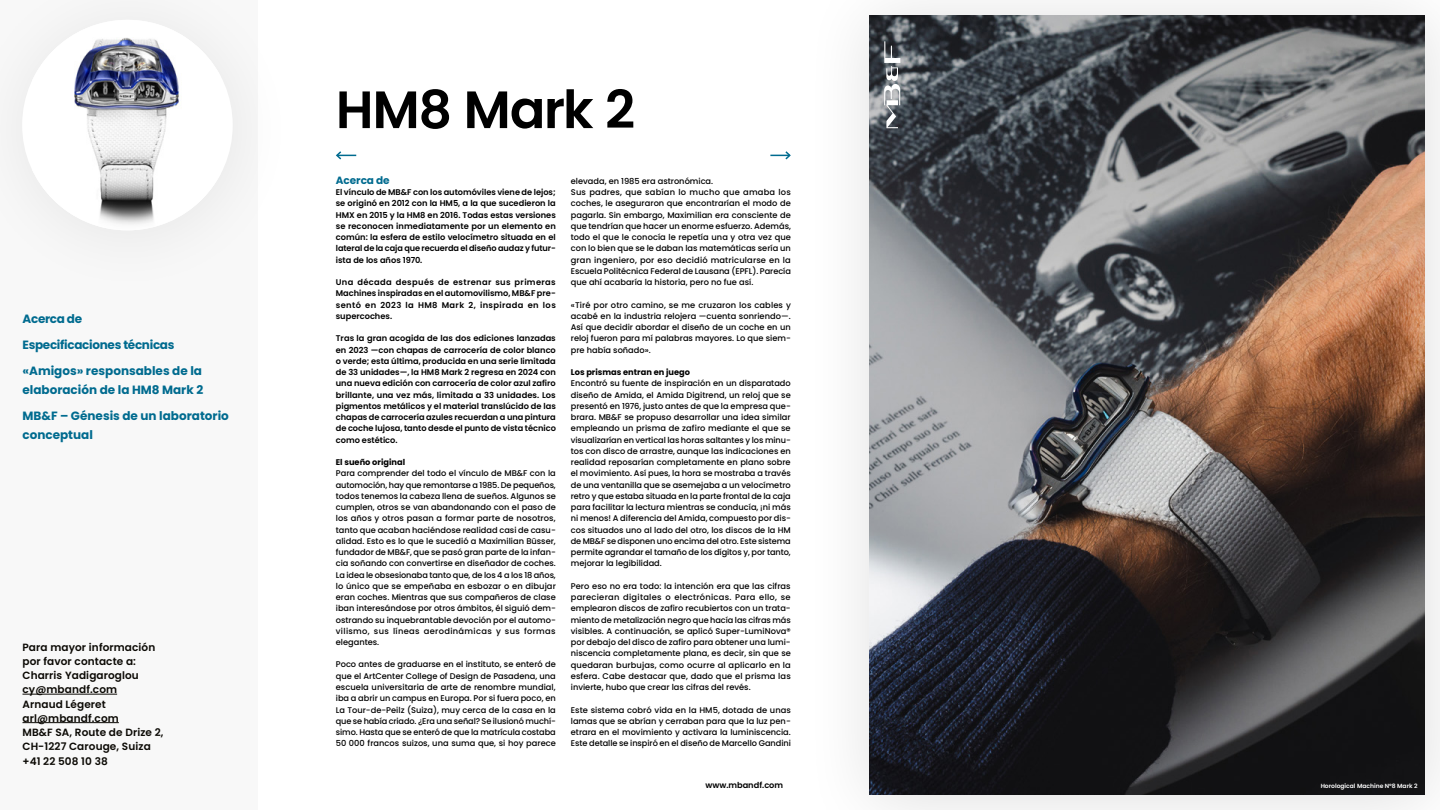
<style>
.page{position:relative;width:1440px;height:810px;background:#fff}
.page>*{position:absolute;margin:0;border:0;box-sizing:border-box;transform-origin:0 0}
.t1{font:600 52.5px "Poppins";letter-spacing:-.025em;color:#000}
.t2{font:700 12px/26.2px "Poppins";color:#006b8f}
.t3{font:700 12px/26.2px "Poppins";letter-spacing:-.025em;color:#006b8f}
.t4{font:600 10.5px/14.2px "Poppins";letter-spacing:.01em;color:#0b0904}
.t5{font:700 10.5px "Poppins";letter-spacing:-.005em;color:#006b8f}
.t6{font:500 8.25px/11.2px "Poppins";color:#000;text-align:justify}
.t7{font:600 8.25px/11.2px "Poppins";color:#000;text-align:justify}
.t8{font:700 8.25px "Poppins";color:#000}
.t9{font:600 6px "Poppins";color:#fff}
</style>
<div class="page">
<div style="left:0;top:0;width:257px;height:810px;background:#f8f8f8"></div>
<div style="left:0;top:0;width:301px;height:301px;background:#f7f7f7"></div>
<div style="left:22px;top:20px;width:211px;height:210px;background:#fff;border-radius:50%"></div>
<img style="left:74px;top:38px;width:105px;height:187px">
<hr style="left:22px;top:694px;width:95px;height:1px;background:#0b0904">
<hr style="left:22px;top:722px;width:97px;height:1px;background:#0b0904">
<svg style="left:336px;top:151px;width:20px;height:9px"></svg>
<svg style="left:770px;top:151px;width:21px;height:9px"></svg>
<svg style="left:857px;top:5px;width:583px;height:805px;background:#625e5d"></svg>
<h2 class="t3" style="left:22px;top:305px;width:181px">Acerca de<br>Especificaciones técnicas «Amigos» responsables de la</h2>
<h2 class="t2" style="left:22px;top:376px;width:208px">elaboración de la HM8 Mark 2<br>MB&amp;F – Génesis de un laboratorio</h2>
<h2 class="t2" style="left:22px;top:421px;width:72px">conceptual</h2>
<p class="t4" style="left:22px;top:640px;width:143px">Para mayor información por favor contacte a:<br>Charris Yadigaroglou cy@mbandf.com<br>Arnaud Légeret arl@mbandf.com<br>MB&amp;F SA, Route de Drize 2,<br>CH-1227 Carouge, Suiza +41 22 508 10 38</p>
<h1 class="t1" style="left:336px;top:79px;width:301px">HM8 Mark 2</h1>
<p class="t5" style="left:336px;top:174px;width:55px">Acerca de</p>
<p class="t7" style="left:336px;top:187px;width:222px">El vínculo de MB&amp;F con los automóviles viene de lejos; se originó en 2012 con la HM5, a la que sucedieron la HMX en 2015 y la HM8 en 2016. Todas estas versiones se reconocen inmediatamente por un elemento en común: la esfera de estilo velocímetro situada en el lateral de la caja que recuerda el diseño audaz y futur&shy;ista de los años 1970.</p>
<p class="t7" style="left:336px;top:277px;width:222px">Una década después de estrenar sus primeras Machines inspiradas en el automovilismo, MB&amp;F pre&shy;sentó en 2023 la HM8 Mark 2, inspirada en los supercoches.</p>
<p class="t7" style="left:336px;top:333px;width:222px">Tras la gran acogida de las dos ediciones lanzadas en 2023 —con chapas de carrocería de color blanco o verde; esta última, producida en una serie limitada de 33 unidades—, la HM8 Mark 2 regresa en 2024 con una nueva edición con carrocería de color azul zafiro brillante, una vez más, limitada a 33 unidades. Los pigmentos metálicos y el material translúcido de las chapas de carrocería azules recuerdan a una pintura de coche lujosa, tanto desde el punto de vista técnico como estético.</p>
<p class="t8" style="left:336px;top:457px;width:71px">El sueño original</p>
<p class="t6" style="left:336px;top:468px;width:222px">Para comprender del todo el vínculo de MB&amp;F con la automoción, hay que remontarse a 1985. De pequeños, todos tenemos la cabeza llena de sueños. Algunos se cumplen, otros se van abandonando con el paso de los años y otros pasan a formar parte de nosotros, tanto que acaban haciéndose realidad casi de casu&shy;alidad. Esto es lo que le sucedió a Maximilian Büsser, fundador de MB&amp;F, que se pasó gran parte de la infan&shy;cia soñando con convertirse en diseñador de coches.<br>La idea le obsesionaba tanto que, de los 4 a los 18 años, lo único que se empeñaba en esbozar o en dibujar eran coches. Mientras que sus compañeros de clase iban interesándose por otros ámbitos, él siguió dem&shy;ostrando su inquebrantable devoción por el automo&shy;vilismo, sus líneas aerodinámicas y sus formas elegantes.</p>
<p class="t6" style="left:336px;top:659px;width:222px">Poco antes de graduarse en el instituto, se enteró de que el ArtCenter College of Design de Pasadena, una escuela universitaria de arte de renombre mundial, iba a abrir un campus en Europa. Por si fuera poco, en La Tour-de-Peilz (Suiza), muy cerca de la casa en la que se había criado. ¿Era una señal? Se ilusionó muchí&shy;simo. Hasta que se enteró de que la matrícula costaba 50 000 francos suizos, una suma que, si hoy parece</p>
<p class="t6" style="left:571px;top:175px;width:222px;text-align:left">elevada, en 1985 era astronómica.<br>Sus padres, que sabían lo mucho que amaba los coches, le aseguraron que encontrarían el modo de pagarla. Sin embargo, Maximilian era consciente de que tendrían que hacer un enorme esfuerzo. Además, todo el que le conocía le repetía una y otra vez que con lo bien que se le daban las matemáticas sería un gran ingeniero, por eso decidió matricularse en la Escuela Politécnica Federal de Lausana (EPFL). Parecía que ahí acabaría la historia, pero no fue así.</p>
<p class="t6" style="left:571px;top:299px;width:222px">«Tiré por otro camino, se me cruzaron los cables y acabé en la industria relojera —cuenta sonriendo—.<br>Así que decidir abordar el diseño de un coche en un reloj fueron para mí palabras mayores. Lo que siem&shy;pre había soñado».</p>
<p class="t8" style="left:571px;top:367px;width:121px">Los prismas entran en juego</p>
<p class="t6" style="left:571px;top:378px;width:222px">Encontró su fuente de inspiración en un disparatado diseño de Amida, el Amida Digitrend, un reloj que se presentó en 1976, justo antes de que la empresa que&shy;brara. MB&amp;F se propuso desarrollar una idea similar empleando un prisma de zafiro mediante el que se visualizarían en vertical las horas saltantes y los minu&shy;tos con disco de arrastre, aunque las indicaciones en realidad reposarían completamente en plano sobre el movimiento. Así pues, la hora se mostraba a través de una ventanilla que se asemejaba a un velocímetro retro y que estaba situada en la parte frontal de la caja para facilitar la lectura mientras se conducía, ¡ni más ni menos! A diferencia del Amida, compuesto por dis&shy;cos situados uno al lado del otro, los discos de la HM de MB&amp;F se disponen uno encima del otro. Este sistema permite agrandar el tamaño de los dígitos y, por tanto, mejorar la legibilidad.</p>
<p class="t6" style="left:571px;top:580px;width:222px">Pero eso no era todo: la intención era que las cifras parecieran digitales o electrónicas. Para ello, se emplearon discos de zafiro recubiertos con un trata&shy;miento de metalización negro que hacía las cifras más visibles. A continuación, se aplicó Super-LumiNova® por debajo del disco de zafiro para obtener una lumi&shy;niscencia completamente plana, es decir, sin que se quedaran burbujas, como ocurre al aplicarlo en la esfera. Cabe destacar que, dado que el prisma las invierte, hubo que crear las cifras del revés.</p>
<p class="t6" style="left:571px;top:704px;width:222px">Este sistema cobró vida en la HM5, dotada de unas lamas que se abrían y cerraban para que la luz pen&shy;etrara en el movimiento y activara la luminiscencia.<br>Este detalle se inspiró en el diseño de Marcello Gandini</p>
<p class="t7" style="left:705px;top:779px;width:79px">www.mbandf.com</p>
<p class="t9" style="left:1321px;top:782px;width:98px">Horological Machine N°8 Mark 2</p>
</div>
